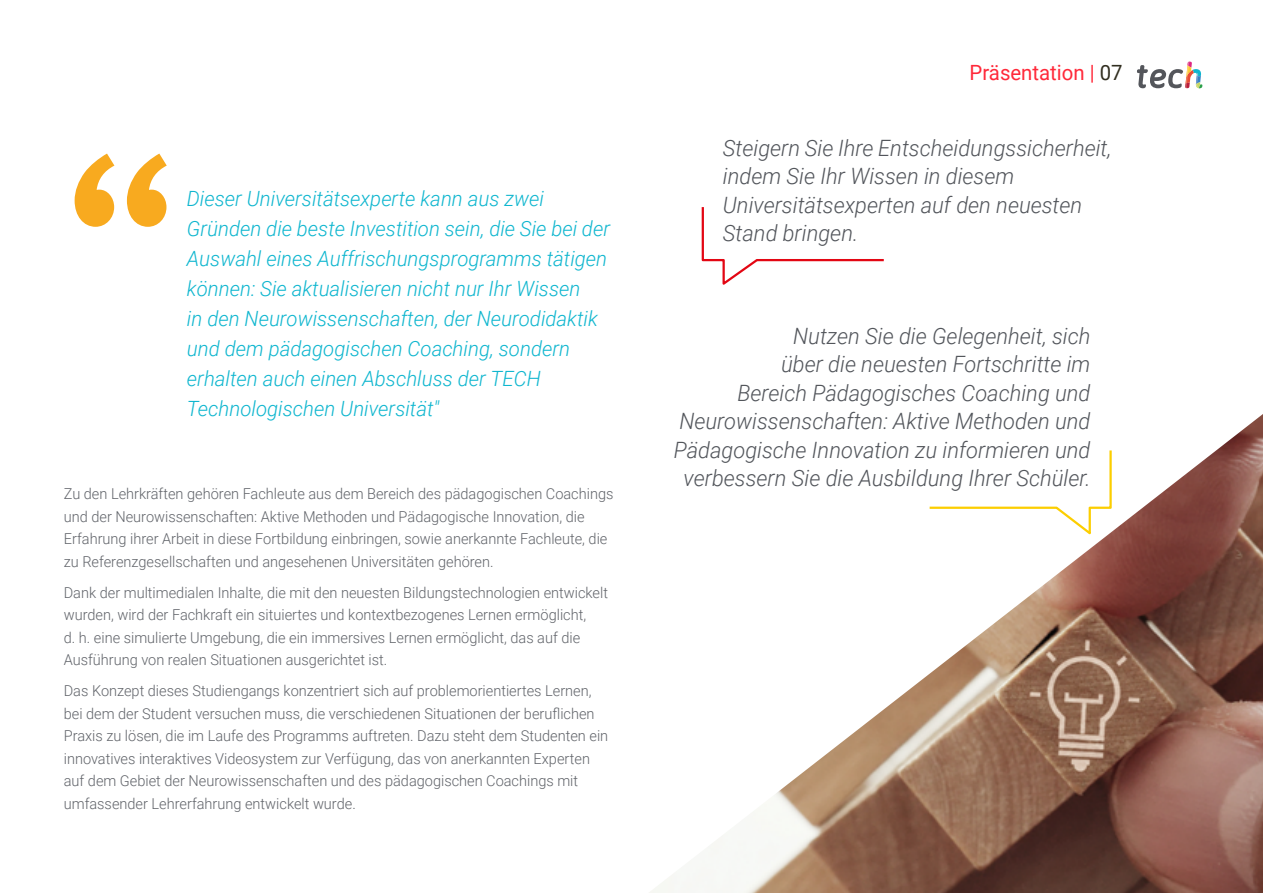
<style>
.page{position:relative;width:1263px;height:893px;background:#fff}
.page>*{position:absolute;margin:0;border:0;box-sizing:border-box;transform-origin:0 0}
.t1{font:italic 300 22.5px/28.5px "Roboto";color:#52555b;text-align:right}
.t2{font:italic 300 21px/30px "Roboto";color:#0fb6cf}
.t3{font:21px "Roboto";color:#ff293a}
.t4{font:300 15px/22.5px "Roboto";color:#61646a}
.s1{color:#312e20}
</style>
<div class="page">
<svg style="left:75px;top:154px;width:92px;height:73px"></svg>
<img style="left:649px;top:414px;width:614px;height:479px">
<svg style="left:927px;top:448px;width:186px;height:90px"></svg>
<svg style="left:701px;top:207px;width:183px;height:78px"></svg>
<svg style="left:1137px;top:62px;width:65px;height:27px"></svg>
<p class="t2" style="left:187px;top:183px;width:425px">Dieser Universitätsexperte kann aus zwei Gründen die beste Investition sein, die Sie bei der Auswahl eines Auffrischungsprogramms tätigen können: Sie aktualisieren nicht nur Ihr Wissen<br>in den Neurowissenschaften, der Neurodidaktik und dem pädagogischen Coaching, sondern erhalten auch einen Abschluss der TECH Technologischen Universität"</p>
<p class="t4" style="left:64px;top:482px;width:551px">Zu den Lehrkräften gehören Fachleute aus dem Bereich des pädagogischen Coachings und der Neurowissenschaften: Aktive Methoden und Pädagogische Innovation, die Erfahrung ihrer Arbeit in diese Fortbildung einbringen, sowie anerkannte Fachleute, die zu Referenzgesellschaften und angesehenen Universitäten gehören.</p>
<p class="t4" style="left:64px;top:581px;width:546px">Dank der multimedialen Inhalte, die mit den neuesten Bildungstechnologien entwickelt wurden, wird der Fachkraft ein situiertes und kontextbezogenes Lernen ermöglicht,<br>d. h. eine simulierte Umgebung, die ein immersives Lernen ermöglicht, das auf die Ausführung von realen Situationen ausgerichtet ist.</p>
<p class="t4" style="left:64px;top:679px;width:546px">Das Konzept dieses Studiengangs konzentriert sich auf problemorientiertes Lernen, bei dem der Student versuchen muss, die verschiedenen Situationen der beruflichen Praxis zu lösen, die im Laufe des Programms auftreten. Dazu steht dem Studenten ein innovatives interaktives Videosystem zur Verfügung, das von anerkannten Experten auf dem Gebiet der Neurowissenschaften und des pädagogischen Coachings mit umfassender Lehrerfahrung entwickelt wurde.</p>
<h2 class="t3" style="left:969px;top:57px;width:155px">Präsentation | <span class="s1">07</span></h2>
<h1 class="t1" style="left:723px;top:133px;width:390px;text-align:left">Steigern Sie Ihre Entscheidungssicherheit, indem Sie Ihr Wissen in diesem<br>Universitätsexperten auf den neuesten<br>Stand bringen.</h1>
<p class="t1" style="left:674px;top:320px;width:418px">Nutzen Sie die Gelegenheit, sich<br>über die neuesten Fortschritte im<br>Bereich Pädagogisches Coaching und Neurowissenschaften: Aktive Methoden und Pädagogische Innovation zu informieren und verbessern Sie die Ausbildung Ihrer Schüler.</p>
</div>
